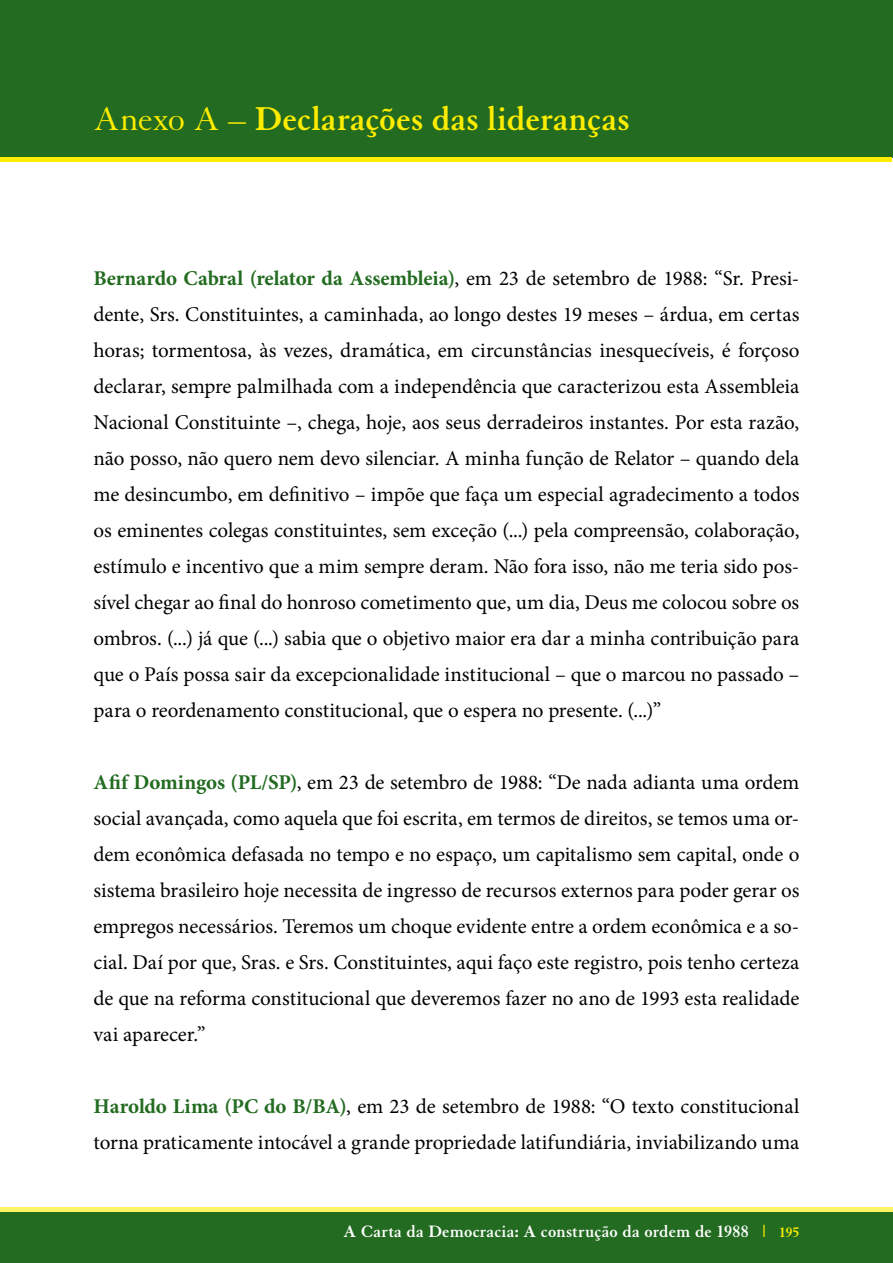
<style>
.page{position:relative;width:893px;height:1263px;background:#fff}
.page>*{position:absolute;margin:0;border:0;box-sizing:border-box;transform-origin:0 0}
.TITULO-inicial{font:700 36px "Granjon";letter-spacing:.01em;color:#ffed00}
.ANEXO{font:21px/36px "Minion Pro";letter-spacing:-.005em;color:#000;text-align:justify}
.t1{font:700 18px "Granjon";letter-spacing:.015em;color:#fff}
.s1{font-weight:400}
.s2{font-weight:700;color:#226b20}
.s3{color:#ffed00}
.s4{font-size:15px;color:#ffed00}
</style>
<div class="page">
<div style="left:0;top:1212px;width:893px;height:51px;background:#226b20"></div>
<div style="left:0;top:0;width:893px;height:157px;background:#226b20"></div>
<hr style="left:0;top:157px;width:892px;height:4px;background:#ffed00">
<hr style="left:0;top:1208px;width:893px;height:4px;background:#fff265">
<p class="TITULO-inicial" style="left:94px;top:99px;width:537px"><span class="s1">Anexo A –</span> Declarações das lideranças</p>
<p class="ANEXO" style="left:94px;top:260px;width:707px"><span class="s2">Bernardo Cabral (relator da Assembleia)</span>, em 23 de setembro de 1988: “Sr. Presi&shy;dente, Srs. Constituintes, a caminhada, ao longo destes 19 meses – árdua, em certas horas; tormentosa, às vezes, dramática, em circunstâncias inesquecíveis, é forçoso declarar, sempre palmilhada com a independência que caracterizou esta Assembleia Nacional Constituinte –, chega, hoje, aos seus derradeiros instantes. Por esta razão, não posso, não quero nem devo silenciar. A minha função de Relator – quando dela me desincumbo, em definitivo – impõe que faça um especial agradecimento a todos os eminentes colegas constituintes, sem exceção (...) pela compreensão, colaboração, estímulo e incentivo que a mim sempre deram. Não fora isso, não me teria sido pos&shy;sível chegar ao final do honroso cometimento que, um dia, Deus me colocou sobre os ombros. (...) já que (...) sabia que o objetivo maior era dar a minha contribuição para que o País possa sair da excepcionalidade institucional – que o marcou no passado – para o reordenamento constitucional, que o espera no presente. (...)”</p>
<p class="ANEXO" style="left:94px;top:764px;width:707px"><span class="s2">Afif Domingos (PL/SP)</span>, em 23 de setembro de 1988: “De nada adianta uma ordem social avançada, como aquela que foi escrita, em termos de direitos, se temos uma or&shy;dem econômica defasada no tempo e no espaço, um capitalismo sem capital, onde o sistema brasileiro hoje necessita de ingresso de recursos externos para poder gerar os empregos necessários. Teremos um choque evidente entre a ordem econômica e a so&shy;cial. Daí por que, Sras. e Srs. Constituintes, aqui faço este registro, pois tenho certeza de que na reforma constitucional que deveremos fazer no ano de 1993 esta realidade vai aparecer.”</p>
<p class="ANEXO" style="left:94px;top:1088px;width:707px"><span class="s2">Haroldo Lima (PC do B/BA)</span>, em 23 de setembro de 1988: “O texto constitucional torna praticamente intocável a grande propriedade latifundiária, inviabilizando uma</p>
<p class="t1" style="left:344px;top:1222px;width:457px">A Carta da Democracia: A construção da ordem de 1988 <span class="s3">|</span> <span class="s4">195</span></p>
</div>
